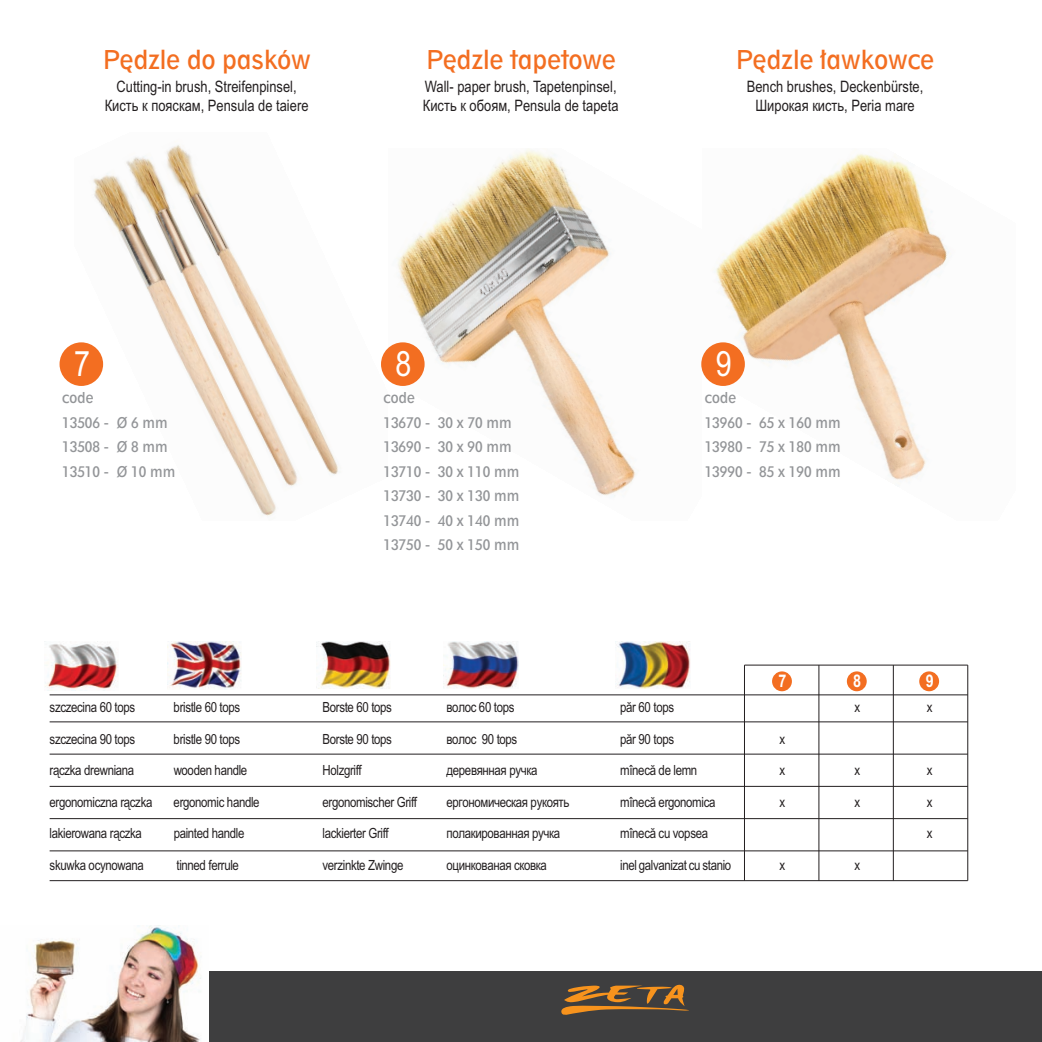
<style>
.page{position:relative;width:1042px;height:1042px;background:#fff}
.page>*{position:absolute;margin:0;border:0;box-sizing:border-box;transform-origin:0 0}
.t1{font:35px "Arial Narrow";color:#fff}
.t2{font:24.5px "Geometr 212 Cn EU";color:#f36e21}
.t3{font:700 17.5px "Arial Narrow";color:#fff}
.t4{font:15.75px/18.9px "Arial Narrow";color:#231f20;text-align:center}
.t5{font:14px "Arial Narrow";letter-spacing:-.025em;color:#231f20}
.t6{font:14px/24.5px "Geometr 212 Cn EU";color:#939598}
</style>
<div class="page">
<div style="left:772px;top:671px;width:20px;height:20px;background:#f36e21;border-radius:50%"></div>
<div style="left:847px;top:671px;width:19px;height:20px;background:#f36e21;border-radius:50%"></div>
<div style="left:919px;top:671px;width:20px;height:20px;background:#f36e21;border-radius:50%"></div>
<img style="left:75px;top:145px;width:311px;height:371px">
<div style="left:0;top:971px;width:1042px;height:71px;background:#3e3e3f"></div>
<img style="left:0;top:925px;width:208px;height:117px">
<img style="left:390px;top:149px;width:561px;height:347px">
<img style="left:44px;top:641px;width:74px;height:50px">
<img style="left:167px;top:641px;width:74px;height:48px">
<img style="left:316px;top:641px;width:75px;height:47px">
<img style="left:444px;top:641px;width:74px;height:47px">
<img style="left:616px;top:641px;width:74px;height:47px">
<hr style="left:744px;top:665px;width:1px;height:215px;background:#231f20">
<hr style="left:818px;top:665px;width:1px;height:215px;background:#231f20">
<hr style="left:893px;top:665px;width:1px;height:215px;background:#231f20">
<hr style="left:967px;top:665px;width:1px;height:215px;background:#231f20">
<hr style="left:50px;top:721px;width:918px;height:1px;background:#231f20">
<hr style="left:50px;top:694px;width:918px;height:1px;background:#231f20">
<hr style="left:744px;top:665px;width:224px;height:1px;background:#231f20">
<hr style="left:50px;top:754px;width:918px;height:1px;background:#231f20">
<hr style="left:50px;top:786px;width:918px;height:1px;background:#231f20">
<hr style="left:50px;top:818px;width:918px;height:1px;background:#231f20">
<hr style="left:50px;top:850px;width:918px;height:1px;background:#231f20">
<hr style="left:50px;top:880px;width:918px;height:1px;background:#231f20">
<div style="left:60px;top:342px;width:43px;height:44px;background:#f36e21;border-radius:50%"></div>
<div style="left:381px;top:342px;width:43px;height:44px;background:#f36e21;border-radius:50%"></div>
<div style="left:701px;top:342px;width:44px;height:44px;background:#f36e21;border-radius:50%"></div>
<svg style="left:561px;top:985px;width:128px;height:30px"></svg>
<h2 class="t2" style="left:102px;top:44px;width:210px">Pędzle do pasków</h2>
<h2 class="t2" style="left:426px;top:44px;width:192px">Pędzle tapetowe</h2>
<p class="t4" style="left:105px;top:77px;width:205px">Cutting-in brush, Streifenpinsel,<br>Кисть к пояскам, Pensula de taiere</p>
<p class="t4" style="left:423px;top:77px;width:197px;text-align:left">Wall- paper brush, Tapetenpinsel,<br>Кисть к обоям, Pensula de tapeta</p>
<h2 class="t2" style="left:735px;top:44px;width:200px">Pędzle ławkowce</h2>
<p class="t4" style="left:747px;top:77px;width:178px">Bench brushes, Deckenbürste,<br>Широкая кисть, Peria mare</p>
<h1 class="t1" style="left:74px;top:344px;width:17px">7</h1>
<h1 class="t1" style="left:396px;top:344px;width:17px">8</h1>
<h1 class="t1" style="left:716px;top:344px;width:17px">9</h1>
<p class="t6" style="left:62px;top:385px;width:115px">code<br>13506 - Ø 6 mm<br>13508 - Ø 8 mm<br>13510 - Ø 10 mm</p>
<p class="t6" style="left:383px;top:385px;width:137px">code<br>13670 - 30 x 70 mm<br>13690 - 30 x 90 mm<br>13710 - 30 x 110 mm<br>13730 - 30 x 130 mm<br>13740 - 40 x 140 mm<br>13750 - 50 x 150 mm</p>
<p class="t6" style="left:705px;top:385px;width:137px">code<br>13960 - 65 x 160 mm<br>13980 - 75 x 180 mm<br>13990 - 85 x 190 mm</p>
<p class="t5" style="left:50px;top:699px;width:87px">szczecina 60 tops</p>
<p class="t5" style="left:174px;top:699px;width:68px">bristle 60 tops</p>
<p class="t5" style="left:322px;top:699px;width:71px">Borste 60 tops</p>
<p class="t5" style="left:446px;top:699px;width:69px">волос 60 tops</p>
<p class="t5" style="left:620px;top:699px;width:55px">păr 60 tops</p>
<p class="t5" style="left:50px;top:731px;width:87px">szczecina 90 tops</p>
<p class="t5" style="left:174px;top:731px;width:68px">bristle 90 tops</p>
<p class="t5" style="left:322px;top:731px;width:71px">Borste 90 tops</p>
<p class="t5" style="left:446px;top:731px;width:72px">волос 90 tops</p>
<p class="t5" style="left:620px;top:731px;width:55px">păr 90 tops</p>
<p class="t5" style="left:50px;top:762px;width:86px">rączka drewniana</p>
<p class="t5" style="left:174px;top:762px;width:75px">wooden handle</p>
<p class="t5" style="left:322px;top:762px;width:41px">Holzgriff</p>
<p class="t5" style="left:446px;top:762px;width:92px">деревянная ручка</p>
<p class="t5" style="left:620px;top:762px;width:79px">mînecă de lemn</p>
<p class="t5" style="left:50px;top:794px;width:104px">ergonomiczna rączka</p>
<p class="t5" style="left:174px;top:794px;width:88px">ergonomic handle</p>
<p class="t5" style="left:322px;top:794px;width:96px">ergonomischer Griff</p>
<p class="t5" style="left:446px;top:794px;width:124px">ергономическая рукоять</p>
<p class="t5" style="left:620px;top:794px;width:97px">mînecă ergonomica</p>
<p class="t5" style="left:50px;top:825px;width:94px">lakierowana rączka</p>
<p class="t5" style="left:174px;top:825px;width:72px">painted handle</p>
<p class="t5" style="left:322px;top:825px;width:68px">lackierter Griff</p>
<p class="t5" style="left:446px;top:825px;width:115px">полакированная ручка</p>
<p class="t5" style="left:620px;top:825px;width:89px">mînecă cu vopsea</p>
<p class="t5" style="left:50px;top:857px;width:96px">skuwka ocynowana</p>
<p class="t5" style="left:176px;top:857px;width:64px">tinned ferrule</p>
<p class="t5" style="left:322px;top:857px;width:82px">verzinkte Zwinge</p>
<p class="t5" style="left:446px;top:857px;width:102px">оцинкованая сковка</p>
<p class="t5" style="left:620px;top:857px;width:113px">inel galvanizat cu stanio</p>
<p class="t3" style="left:778px;top:671px;width:9px">7</p>
<p class="t3" style="left:853px;top:671px;width:9px">8</p>
<p class="t3" style="left:925px;top:671px;width:9px">9</p>
<p class="t5" style="left:854px;top:699px;width:7px">x</p>
<p class="t5" style="left:927px;top:699px;width:7px">x</p>
<p class="t5" style="left:779px;top:731px;width:7px">x</p>
<p class="t5" style="left:779px;top:762px;width:7px">x</p>
<p class="t5" style="left:854px;top:762px;width:7px">x</p>
<p class="t5" style="left:927px;top:762px;width:7px">x</p>
<p class="t5" style="left:779px;top:794px;width:7px">x</p>
<p class="t5" style="left:854px;top:794px;width:7px">x</p>
<p class="t5" style="left:927px;top:794px;width:7px">x</p>
<p class="t5" style="left:927px;top:825px;width:7px">x</p>
<p class="t5" style="left:779px;top:857px;width:7px">x</p>
<p class="t5" style="left:854px;top:857px;width:7px">x</p>
</div>
